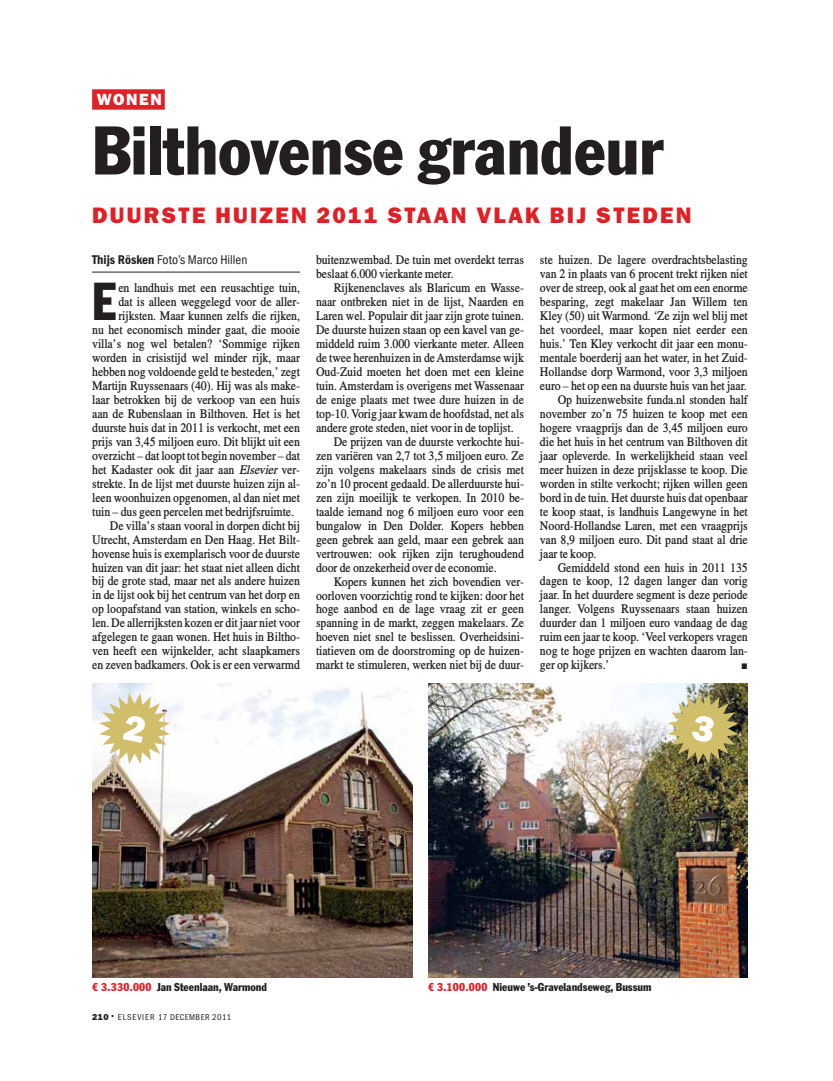
<style>
.page{position:relative;width:833px;height:1081px;background:#fff}
.page>*{position:absolute;margin:0;border:0;box-sizing:border-box;transform-origin:0 0}
.t1{font:condensed 67.5px "Franklin Gothic Std";color:#231f20}
.t2{font:condensed 52.38px "Franklin Gothic Std";color:#231f20;scale:.91 1}
.t3{font:22.5px "ITC Franklin Gothic Std Hvy";letter-spacing:.1em;color:#df2027}
.t4{font:16.25px "ITC Franklin Gothic Std Hvy";letter-spacing:.1em;color:#fff}
.t5{font:500 13.12px/14px "Els Times";letter-spacing:-.01em;color:#231f20;scale:.91 1}
.t6{font:condensed 13.12px "ITC Franklin Gothic Std";color:#231f20}
.t7{font:13.12px "European Pi Three";color:#231f20;scale:.91 1}
.t8{font:condensed 11.25px "Franklin Gothic Std";color:#231f20}
.t9{font:condensed 8.75px "ITC Franklin Gothic Std";letter-spacing:.05em;color:#231f20}
.s1{font-family:"ITC Franklin Gothic Std Dm Cd";font-stretch:normal}
.s2{font-style:italic}
.s3{color:#df2027}
.s4{font-family:"ITC Franklin Gothic Std Hvy";font-stretch:normal}
.s5{font-size:17.5px}
</style>
<div class="page">
<img style="left:92px;top:683px;width:320px;height:294px">
<img style="left:428px;top:683px;width:320px;height:294px">
<hr style="left:92px;top:272px;width:208px;height:1px;background:#231f20">
<div style="left:92px;top:89px;width:73px;height:21px;background:#df2027"></div>
<svg style="left:99px;top:693px;width:71px;height:71px"></svg>
<img style="left:668px;top:693px;width:70px;height:71px">
<p class="t4" style="left:97px;top:90px;width:66px">WONEN</p>
<h1 class="t1" style="left:92px;top:118px;width:572px">Bilthovense grandeur</h1>
<h3 class="t3" style="left:92px;top:202px;width:601px">DUURSTE HUIZEN 2011 STAAN VLAK BIJ STEDEN</h3>
<p class="t6" style="left:92px;top:251px;width:157px"><span class="s1">Thijs Rösken</span> Foto’s Marco Hillen</p>
<h2 class="t2" style="left:92px;top:276px;width:28px">E</h2>
<p class="t5" style="left:118px;top:281px;width:201px">en landhuis met een reusachtige tuin,</p>
<p class="t5" style="left:118px;top:295px;width:201px">dat is alleen weggelegd voor de aller-</p>
<p class="t5" style="left:118px;top:309px;width:201px">rijksten. Maar kunnen zelfs die rijken,</p>
<p class="t5" style="left:92px;top:323px;width:230px">nu het economisch minder gaat, die mooie</p>
<p class="t5" style="left:92px;top:337px;width:230px">villa’s nog wel betalen? ‘Sommige rijken</p>
<p class="t5" style="left:92px;top:351px;width:230px">worden in crisistijd wel minder rijk, maar</p>
<p class="t5" style="left:92px;top:365px;width:230px">hebben nog voldoende geld te besteden,’ zegt</p>
<p class="t5" style="left:92px;top:379px;width:230px">Martijn Ruyssenaars (40). Hij was als make-</p>
<p class="t5" style="left:92px;top:393px;width:230px">laar betrokken bij de verkoop van een huis</p>
<p class="t5" style="left:92px;top:407px;width:230px">aan de Rubenslaan in Bilthoven. Het is het</p>
<p class="t5" style="left:92px;top:421px;width:230px">duurste huis dat in 2011 is verkocht, met een</p>
<p class="t5" style="left:92px;top:435px;width:230px">prijs van 3,45 miljoen euro. Dit blijkt uit een</p>
<p class="t5" style="left:92px;top:449px;width:230px">overzicht – dat loopt tot begin november – dat</p>
<p class="t5" style="left:92px;top:463px;width:230px">het Kadaster ook dit jaar aan <span class="s2">Elsevier</span> ver-</p>
<p class="t5" style="left:92px;top:477px;width:230px">strekte. In de lijst met duurste huizen zijn al-</p>
<p class="t5" style="left:92px;top:491px;width:230px">leen woonhuizen opgenomen, al dan niet met</p>
<p class="t5" style="left:92px;top:505px;width:223px">tuin – dus geen percelen met bedrijfsruimte.</p>
<p class="t5" style="left:110px;top:519px;width:210px">De villa’s staan vooral in dorpen dicht bij</p>
<p class="t5" style="left:92px;top:533px;width:230px">Utrecht, Amsterdam en Den Haag. Het Bilt-</p>
<p class="t5" style="left:92px;top:547px;width:230px">hovense huis is exemplarisch voor de duurste</p>
<p class="t5" style="left:92px;top:561px;width:230px">huizen van dit jaar: het staat niet alleen dicht</p>
<p class="t5" style="left:92px;top:575px;width:230px">bij de grote stad, maar net als andere huizen</p>
<p class="t5" style="left:92px;top:589px;width:230px">in de lijst ook bij het centrum van het dorp en</p>
<p class="t5" style="left:92px;top:603px;width:230px">op loopafstand van station, winkels en scho-</p>
<p class="t5" style="left:92px;top:617px;width:230px">len. De allerrijksten kozen er dit jaar niet voor</p>
<p class="t5" style="left:92px;top:631px;width:230px">afgelegen te gaan wonen. Het huis in Biltho-</p>
<p class="t5" style="left:92px;top:645px;width:230px">ven heeft een wijnkelder, acht slaapkamers</p>
<p class="t5" style="left:92px;top:659px;width:230px">en zeven badkamers. Ook is er een verwarmd</p>
<p class="t5" style="left:316px;top:253px;width:230px">buitenzwembad. De tuin met overdekt terras beslaat 6.000 vierkante meter.</p>
<p class="t5" style="left:334px;top:281px;width:210px">Rijkenenclaves als Blaricum en Wasse-</p>
<p class="t5" style="left:316px;top:295px;width:230px">naar ontbreken niet in de lijst, Naarden en</p>
<p class="t5" style="left:316px;top:309px;width:230px">Laren wel. Populair dit jaar zijn grote tuinen.</p>
<p class="t5" style="left:316px;top:323px;width:230px">De duurste huizen staan op een kavel van ge-</p>
<p class="t5" style="left:316px;top:337px;width:230px">middeld ruim 3.000 vierkante meter. Alleen</p>
<p class="t5" style="left:316px;top:351px;width:230px">de twee herenhuizen in de Amsterdamse wijk</p>
<p class="t5" style="left:316px;top:365px;width:230px">Oud-Zuid moeten het doen met een kleine</p>
<p class="t5" style="left:316px;top:379px;width:230px">tuin. Amsterdam is overigens met Wassenaar</p>
<p class="t5" style="left:316px;top:393px;width:230px">de enige plaats met twee dure huizen in de</p>
<p class="t5" style="left:316px;top:407px;width:230px">top-10. Vorig jaar kwam de hoofdstad, net als</p>
<p class="t5" style="left:316px;top:421px;width:219px">andere grote steden, niet voor in de toplijst.</p>
<p class="t5" style="left:334px;top:435px;width:210px">De prijzen van de duurste verkochte hui-</p>
<p class="t5" style="left:316px;top:449px;width:230px">zen variëren van 2,7 tot 3,5 miljoen euro. Ze</p>
<p class="t5" style="left:316px;top:463px;width:230px">zijn volgens makelaars sinds de crisis met</p>
<p class="t5" style="left:316px;top:477px;width:230px">zo’n 10 procent gedaald. De allerduurste hui-</p>
<p class="t5" style="left:316px;top:491px;width:230px">zen zijn moeilijk te verkopen. In 2010 be-</p>
<p class="t5" style="left:316px;top:505px;width:230px">taalde iemand nog 6 miljoen euro voor een</p>
<p class="t5" style="left:316px;top:519px;width:230px">bungalow in Den Dolder. Kopers hebben</p>
<p class="t5" style="left:316px;top:533px;width:230px">geen gebrek aan geld, maar een gebrek aan</p>
<p class="t5" style="left:316px;top:547px;width:230px">vertrouwen: ook rijken zijn terughoudend</p>
<p class="t5" style="left:316px;top:561px;width:200px">door de onzekerheid over de economie.</p>
<p class="t5" style="left:334px;top:575px;width:210px">Kopers kunnen het zich bovendien ver-</p>
<p class="t5" style="left:316px;top:589px;width:230px">oorloven voorzichtig rond te kijken: door het</p>
<p class="t5" style="left:316px;top:603px;width:230px">hoge aanbod en de lage vraag zit er geen</p>
<p class="t5" style="left:316px;top:617px;width:230px">spanning in de markt, zeggen makelaars. Ze</p>
<p class="t5" style="left:316px;top:631px;width:230px">hoeven niet snel te beslissen. Overheidsini-</p>
<p class="t5" style="left:316px;top:645px;width:230px">tiatieven om de doorstroming op de huizen-</p>
<p class="t5" style="left:316px;top:659px;width:230px">markt te stimuleren, werken niet bij de duur-</p>
<p class="t5" style="left:540px;top:253px;width:230px">ste huizen. De lagere overdrachtsbelasting</p>
<p class="t5" style="left:540px;top:267px;width:230px">van 2 in plaats van 6 procent trekt rijken niet</p>
<p class="t5" style="left:540px;top:281px;width:230px">over de streep, ook al gaat het om een enorme</p>
<p class="t5" style="left:540px;top:295px;width:230px">besparing, zegt makelaar Jan Willem ten</p>
<p class="t5" style="left:540px;top:309px;width:230px">Kley (50) uit Warmond. ‘Ze zijn wel blij met</p>
<p class="t5" style="left:540px;top:323px;width:230px">het voordeel, maar kopen niet eerder een</p>
<p class="t5" style="left:540px;top:337px;width:230px">huis.’ Ten Kley verkocht dit jaar een monu-</p>
<p class="t5" style="left:540px;top:351px;width:230px">mentale boerderij aan het water, in het Zuid-</p>
<p class="t5" style="left:540px;top:365px;width:230px">Hollandse dorp Warmond, voor 3,3 miljoen</p>
<p class="t5" style="left:540px;top:379px;width:229px">euro – het op een na duurste huis van het jaar.</p>
<p class="t5" style="left:557px;top:393px;width:210px">Op huizenwebsite funda.nl stonden half</p>
<p class="t5" style="left:540px;top:407px;width:230px">november zo’n 75 huizen te koop met een</p>
<p class="t5" style="left:540px;top:421px;width:230px">hogere vraagprijs dan de 3,45 miljoen euro</p>
<p class="t5" style="left:540px;top:435px;width:230px">die het huis in het centrum van Bilthoven dit</p>
<p class="t5" style="left:540px;top:449px;width:230px">jaar opleverde. In werkelijkheid staan veel</p>
<p class="t5" style="left:540px;top:463px;width:230px">meer huizen in deze prijsklasse te koop. Die</p>
<p class="t5" style="left:540px;top:477px;width:230px">worden in stilte verkocht; rijken willen geen</p>
<p class="t5" style="left:540px;top:491px;width:230px">bord in de tuin. Het duurste huis dat openbaar</p>
<p class="t5" style="left:540px;top:505px;width:230px">te koop staat, is landhuis Langewyne in het</p>
<p class="t5" style="left:540px;top:519px;width:230px">Noord-Hollandse Laren, met een vraagprijs</p>
<p class="t5" style="left:540px;top:533px;width:230px">van 8,9 miljoen euro. Dit pand staat al drie</p>
<p class="t5" style="left:540px;top:547px;width:64px">jaar te koop.</p>
<p class="t5" style="left:557px;top:561px;width:210px">Gemiddeld stond een huis in 2011 135</p>
<p class="t5" style="left:540px;top:575px;width:230px">dagen te koop, 12 dagen langer dan vorig</p>
<p class="t5" style="left:540px;top:589px;width:230px">jaar. In het duurdere segment is deze periode</p>
<p class="t5" style="left:540px;top:603px;width:230px">langer. Volgens Ruyssenaars staan huizen</p>
<p class="t5" style="left:540px;top:617px;width:230px">duurder dan 1 miljoen euro vandaag de dag</p>
<p class="t5" style="left:540px;top:631px;width:230px">ruim een jaar te koop. ‘Veel verkopers vragen</p>
<p class="t5" style="left:540px;top:645px;width:230px">nog te hoge prijzen en wachten daarom lan-</p>
<p class="t5" style="left:540px;top:659px;width:78px">ger op kijkers.’</p>
<p class="t7" style="left:741px;top:656px;width:9px">-</p>
<p class="t8" style="left:92px;top:982px;width:176px"><span class="s3">€ 3.330.000</span> Jan Steenlaan, Warmond</p>
<p class="t8" style="left:428px;top:982px;width:225px"><span class="s3">€ 3.100.000</span> Nieuwe ’s-Gravelandseweg, Bussum</p>
<p class="t9" style="left:92px;top:1011px;width:141px"><span class="s4">210</span> <span class="s5">•</span> ELSEVIER 17 DECEMBER 2011</p>
</div>
